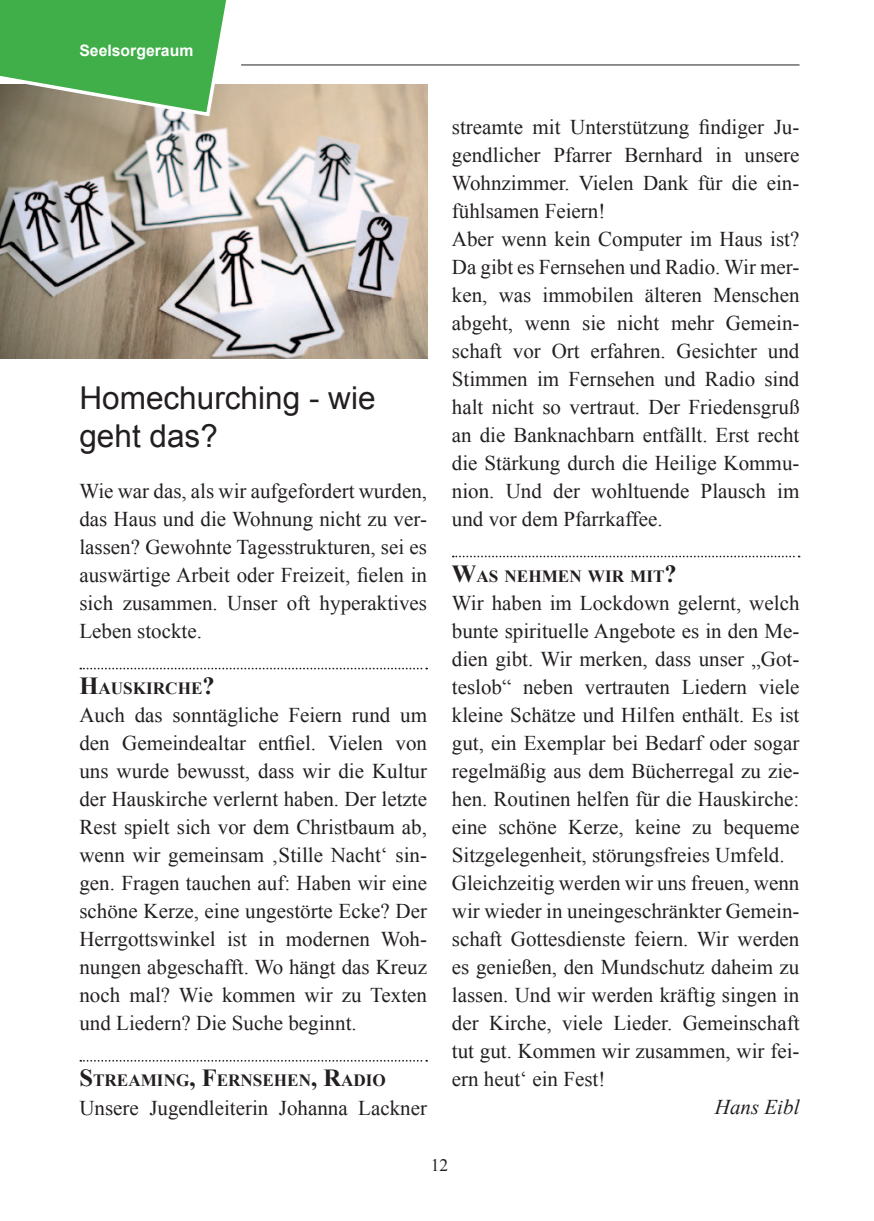
<style>
.page{position:relative;width:874px;height:1221px;background:#fff}
.page>*{position:absolute;margin:0;border:0;box-sizing:border-box;transform-origin:0 0}
.t1{font:31.5px/37.8px "Arial";color:#231f20}
.t2{font:21px/28px "Times New Roman";color:#231f20;text-align:justify}
.t3{font:italic 21px "Times New Roman";color:#231f20}
.t4{font:17.5px "Times New Roman";color:#231f20}
.t5{font:700 17.15px "Times New Roman";color:#231f20}
.t6{font:700 15.75px "Arial";color:#fff}
.s1{font-size:24.5px}
</style>
<div class="page">
<img style="left:0;top:84px;width:427px;height:274px">
<svg style="left:80px;top:667px;width:347px;height:2px"></svg>
<svg style="left:80px;top:1059px;width:347px;height:2px"></svg>
<svg style="left:452px;top:555px;width:347px;height:2px"></svg>
<svg style="left:0;top:0;width:245px;height:118px;background:#65b165"></svg>
<hr style="left:241px;top:64px;width:558px;height:1px;background:#231f20">
<p class="t6" style="left:79px;top:40px;width:115px">Seelsorgeraum</p>
<h1 class="t1" style="left:79px;top:379px;width:297px">Homechurching - wie geht das?</h1>
<p class="t2" style="left:79px;top:477px;width:349px">Wie war das, als wir aufgefordert wurden, das Haus und die Wohnung nicht zu ver&shy;lassen? Gewohnte Tagesstrukturen, sei es auswärtige Arbeit oder Freizeit, fielen in sich zusammen. Unser oft hyperaktives Leben stockte.</p>
<p class="t5" style="left:79px;top:676px;width:137px"><span class="s1">H</span>AUSKIRCHE<span class="s1">?</span></p>
<p class="t2" style="left:79px;top:701px;width:349px">Auch das sonntägliche Feiern rund um den Gemeindealtar entfiel. Vielen von uns wurde bewusst, dass wir die Kultur der Hauskirche verlernt haben. Der letzte Rest spielt sich vor dem Christbaum ab, wenn wir gemeinsam ‚Stille Nacht‘ sin&shy;gen. Fragen tauchen auf: Haben wir eine schöne Kerze, eine ungestörte Ecke? Der Herrgottswinkel ist in modernen Woh&shy;nungen abgeschafft. Wo hängt das Kreuz noch mal? Wie kommen wir zu Texten und Liedern? Die Suche beginnt.</p>
<p class="t5" style="left:79px;top:1068px;width:308px"><span class="s1">S</span>TREAMING<span class="s1">, F</span>ERNSEHEN<span class="s1">, R</span>ADIO</p>
<p class="t2" style="left:79px;top:1093px;width:349px">Unsere Jugendleiterin Johanna Lackner</p>
<p class="t2" style="left:451px;top:113px;width:349px;text-align:left">streamte mit Unterstützung findiger Ju&shy;gendlicher Pfarrer Bernhard in unsere Wohnzimmer. Vielen Dank für die ein&shy;fühlsamen Feiern!<br>Aber wenn kein Computer im Haus ist?<br>Da gibt es Fernsehen und Radio. Wir mer&shy;ken, was immobilen älteren Menschen abgeht, wenn sie nicht mehr Gemein&shy;schaft vor Ort erfahren. Gesichter und Stimmen im Fernsehen und Radio sind halt nicht so vertraut. Der Friedensgruß an die Banknachbarn entfällt. Erst recht die Stärkung durch die Heilige Kommu&shy;nion. Und der wohltuende Plausch im und vor dem Pfarrkaffee.</p>
<p class="t5" style="left:451px;top:564px;width:226px"><span class="s1">W</span>AS NEHMEN WIR MIT<span class="s1">?</span></p>
<p class="t2" style="left:451px;top:589px;width:349px;text-align:left">Wir haben im Lockdown gelernt, welch bunte spirituelle Angebote es in den Me&shy;dien gibt. Wir merken, dass unser „Got&shy;teslob“ neben vertrauten Liedern viele kleine Schätze und Hilfen enthält. Es ist gut, ein Exemplar bei Bedarf oder sogar regelmäßig aus dem Bücherregal zu zie&shy;hen. Routinen helfen für die Hauskirche: eine schöne Kerze, keine zu bequeme Sitzgelegenheit, störungsfreies Umfeld.<br>Gleichzeitig werden wir uns freuen, wenn wir wieder in uneingeschränkter Gemein&shy;schaft Gottesdienste feiern. Wir werden es genießen, den Mundschutz daheim zu lassen. Und wir werden kräftig singen in der Kirche, viele Lieder. Gemeinschaft tut gut. Kommen wir zusammen, wir fei&shy;ern heut‘ ein Fest!</p>
<p class="t3" style="left:714px;top:1092px;width:86px">Hans Eibl</p>
<p class="t4" style="left:430px;top:1152px;width:19px">12</p>
</div>
